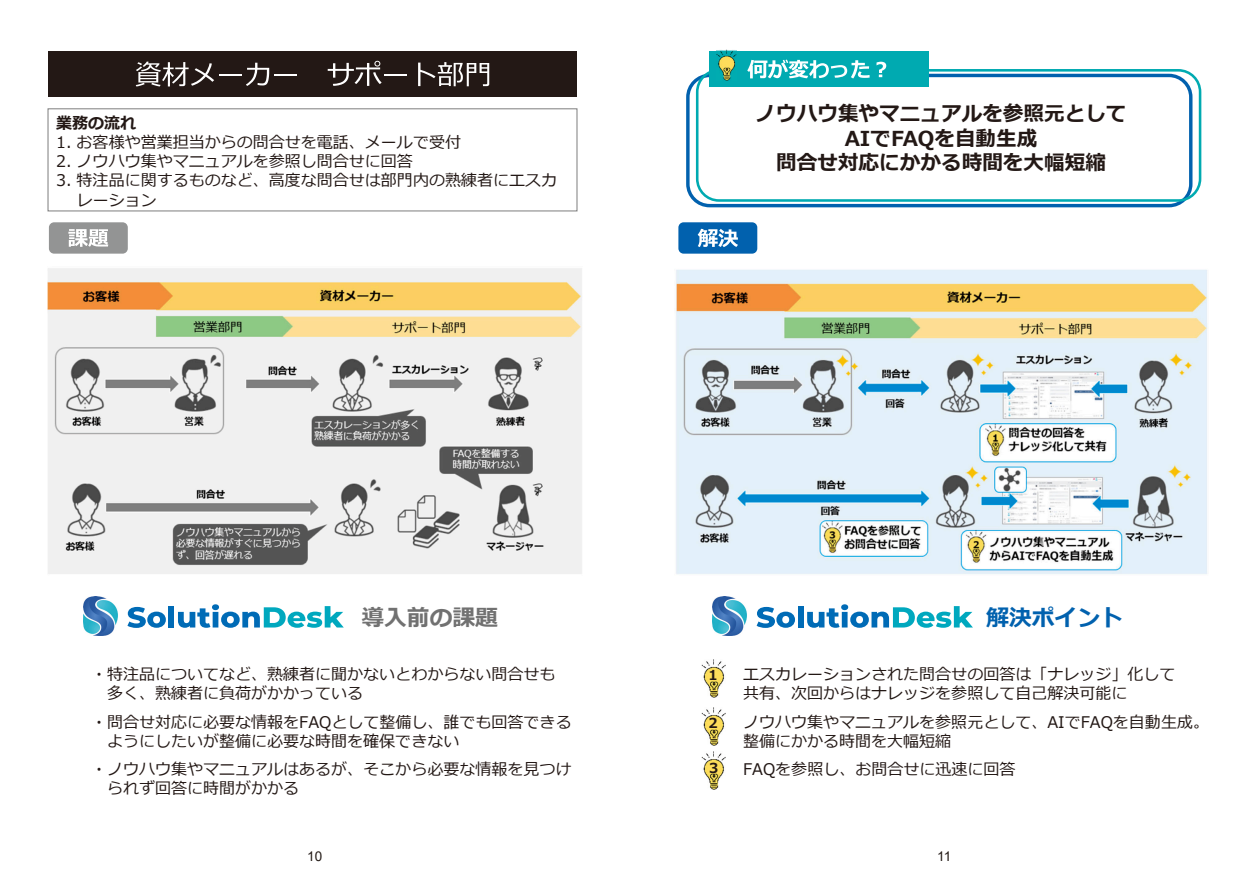
<style>
.page{position:relative;width:1259px;height:893px;background:#fff}
.page>*{position:absolute;margin:0;border:0;box-sizing:border-box;transform-origin:0 0}
.t1{font:700 22.8px "Meiryo";color:#717171}
.t2{font:700 22.8px "Meiryo";color:#0161ae}
.t3{font:700 20.55px/24.8px "Meiryo";color:#231815;text-align:center}
.t4{font:16.05px/19.2px "Meiryo";color:#231815}
.t5{font:700 16.05px "Meiryo";color:#231815}
.t6{font:700 13.8px "Meiryo";color:#231815}
.t7{font:13.5px "Arial";color:#211814}
</style>
<div class="page">
<div style="left:48px;top:51px;width:529px;height:46px;background:#231815"></div>
<svg style="left:136px;top:61px;width:78px;height:26px"></svg>
<hr style="left:219px;top:74px;width:23px;height:2px;background:#fff">
<svg style="left:246px;top:63px;width:23px;height:23px"></svg>
<hr style="left:274px;top:74px;width:23px;height:2px;background:#fff">
<svg style="left:328px;top:61px;width:54px;height:25px"></svg>
<hr style="left:384px;top:74px;width:22px;height:2px;background:#fff">
<svg style="left:418px;top:62px;width:71px;height:24px"></svg>
<div style="left:48px;top:108px;width:529px;height:103px;border:1px solid #7d7d7d"></div>
<img style="left:47px;top:268px;width:535px;height:306px">
<div style="left:686px;top:74px;width:506px;height:133px;border:3px solid #0161ae;border-radius:22px"></div>
<img style="left:701px;top:660px;width:24px;height:38px">
<img style="left:701px;top:708px;width:24px;height:37px">
<img style="left:701px;top:752px;width:24px;height:37px">
<div style="left:696px;top:69px;width:505px;height:133px;border:3px solid #00aab1;border-radius:22px"></div>
<div style="left:709px;top:51px;width:220px;height:36px;background:#00aab1"></div>
<svg style="left:747px;top:60px;width:122px;height:19px"></svg>
<svg style="left:876px;top:62px;width:10px;height:15px"></svg>
<img style="left:717px;top:49px;width:20px;height:32px">
<img style="left:676px;top:269px;width:532px;height:305px">
<svg style="left:127px;top:607px;width:39px;height:21px"></svg>
<div style="left:168px;top:606px;width:6px;height:21px;background:#006bb6"></div>
<svg style="left:178px;top:604px;width:166px;height:24px"></svg>
<img style="left:84px;top:596px;width:34px;height:39px">
<svg style="left:756px;top:607px;width:39px;height:21px"></svg>
<div style="left:797px;top:606px;width:6px;height:21px;background:#006bb6"></div>
<svg style="left:807px;top:604px;width:166px;height:24px"></svg>
<img style="left:713px;top:596px;width:34px;height:39px">
<div style="left:49px;top:222px;width:79px;height:32px;background:#939494;border-radius:5px"></div>
<svg style="left:68px;top:229px;width:40px;height:18px"></svg>
<div style="left:678px;top:222px;width:79px;height:32px;background:#0161ae;border-radius:5px"></div>
<svg style="left:697px;top:229px;width:41px;height:18px"></svg>
<p class="t5" style="left:56px;top:112px;width:82px">業務の流れ</p>
<p class="t4" style="left:56px;top:133px;width:406px">1. お客様や営業担当からの問合せを電話、メールで受付</p>
<p class="t4" style="left:56px;top:153px;width:358px">2. ノウハウ集やマニュアルを参照し問合せに回答</p>
<p class="t4" style="left:77px;top:172px;width:482px;text-indent:-21px">3. 特注品に関するものなど、高度な問合せは部門内の熟練者にエスカレーション</p>
<p class="t3" style="left:755px;top:102px;width:373px">ノウハウ集やマニュアルを参照元として<br>AIでFAQを自動生成<br>問合せ対応にかかる時間を大幅短縮</p>
<h1 class="t1" style="left:361px;top:602px;width:138px">導入前の課題</h1>
<h1 class="t2" style="left:986px;top:602px;width:138px">解決ポイント</h1>
<p class="t4" style="left:107px;top:666px;width:450px;text-indent:-16px">・特注品についてなど、熟練者に聞かないとわからない問合せも多く、熟練者に負荷がかかっている</p>
<p class="t4" style="left:107px;top:713px;width:466px;text-indent:-16px">・問合せ対応に必要な情報をFAQとして整備し、誰でも回答できるようにしたいが整備に必要な時間を確保できない</p>
<p class="t4" style="left:107px;top:760px;width:466px;text-indent:-16px">・ノウハウ集やマニュアルはあるが、そこから必要な情報を見つけられず回答に時間がかかる</p>
<p class="t4" style="left:743px;top:666px;width:434px">エスカレーションされた問合せの回答は「ナレッジ」化して共有、次回からはナレッジを参照して自己解決可能に</p>
<p class="t4" style="left:743px;top:713px;width:467px">ノウハウ集やマニュアルを参照元として、AIでFAQを自動生成。整備にかかる時間を大幅短縮</p>
<p class="t4" style="left:743px;top:760px;width:274px">FAQを参照し、お問合せに迅速に回答</p>
<p class="t6" style="left:706px;top:665px;width:15px">１</p>
<p class="t6" style="left:708px;top:713px;width:11px">2</p>
<p class="t6" style="left:709px;top:758px;width:11px">3</p>
<p class="t7" style="left:307px;top:847px;width:17px">10</p>
<p class="t7" style="left:937px;top:847px;width:16px">11</p>
</div>
